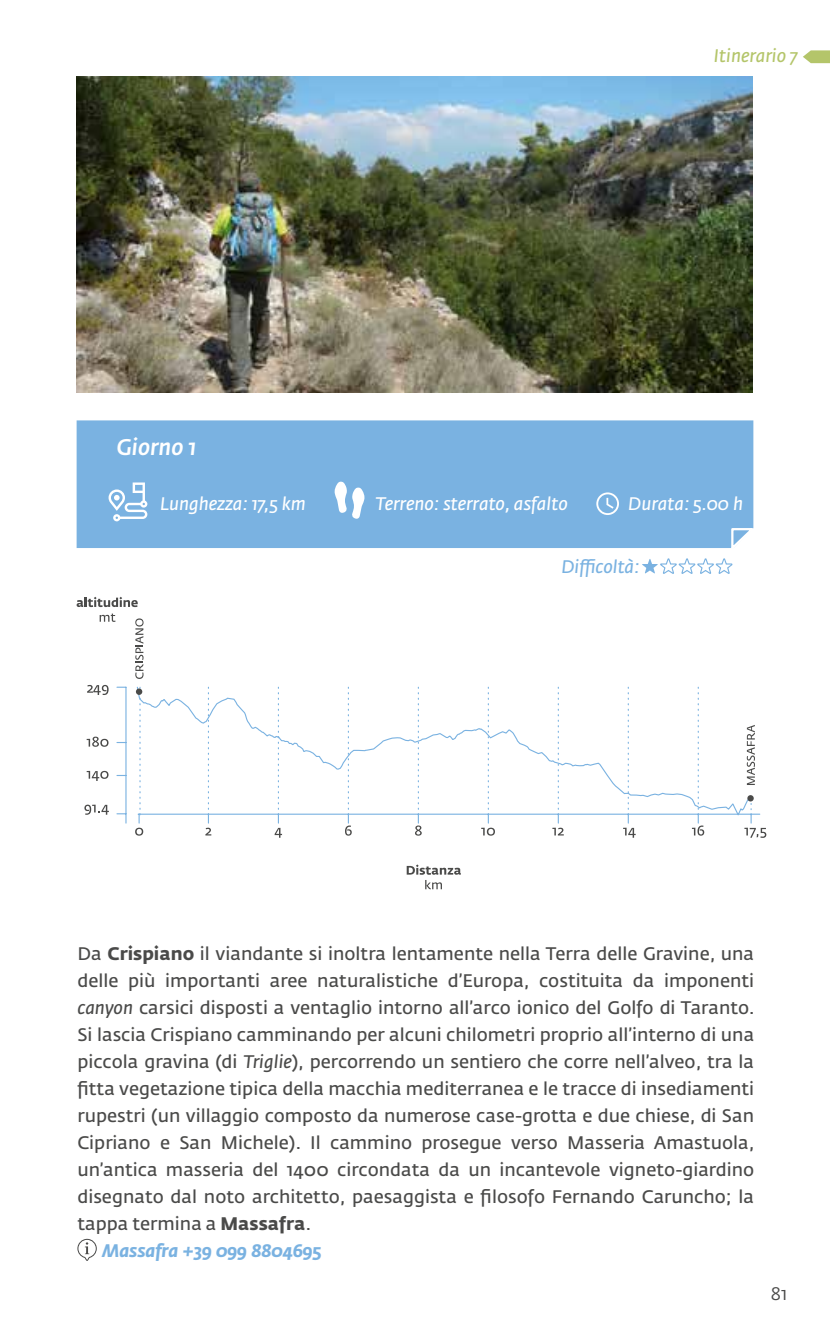
<style>
.page{position:relative;width:830px;height:1340px;background:#fff}
.page>*{position:absolute;margin:0;border:0;box-sizing:border-box;transform-origin:0 0}
.t1{font:italic 500 22.5px "Fedra Sans Std";color:#fff}
.t2{font:18px "Fedra Sans Std";color:#4a4a49}
.t3{font:italic 18px "Fedra Sans Std";color:#fff}
.t4{font:italic 700 18px "Fedra Sans Std";color:#7ab2e1}
.t5{font:italic 18px "Fedra Sans Std";color:#b4c56a}
.t6{font:italic 18px "Fedra Sans Std";color:#7ab2e1}
.t7{font:18px "Fedra Sans Std";color:#4a4a49}
.s1{font-weight:700}
.s2{font-style:italic}
</style>
<div class="page">
<svg style="left:803px;top:50px;width:26px;height:13px"></svg>
<div style="left:77px;top:420px;width:676px;height:128px;background:#7ab2e1"></div>
<svg style="left:108px;top:482px;width:39px;height:39px"></svg>
<img style="left:77px;top:77px;width:675px;height:315px">
<svg style="left:77px;top:1238px;width:20px;height:22px"></svg>
<svg style="left:596px;top:492px;width:22px;height:23px"></svg>
<svg style="left:334px;top:481px;width:31px;height:38px"></svg>
<hr style="left:125px;top:687px;width:1px;height:136px;background:#7ab2e1">
<svg style="left:77px;top:596px;width:61px;height:11px"></svg>
<svg style="left:100px;top:613px;width:15px;height:9px"></svg>
<svg style="left:425px;top:880px;width:17px;height:9px"></svg>
<svg style="left:406px;top:864px;width:54px;height:10px"></svg>
<svg style="left:135px;top:691px;width:8px;height:144px"></svg>
<svg style="left:84px;top:804px;width:25px;height:10px"></svg>
<svg style="left:87px;top:771px;width:21px;height:10px"></svg>
<svg style="left:87px;top:736px;width:21px;height:10px"></svg>
<svg style="left:87px;top:685px;width:21px;height:10px"></svg>
<svg style="left:205px;top:817px;width:6px;height:18px"></svg>
<svg style="left:274px;top:817px;width:8px;height:20px"></svg>
<svg style="left:345px;top:817px;width:6px;height:18px"></svg>
<svg style="left:415px;top:817px;width:6px;height:18px"></svg>
<svg style="left:481px;top:817px;width:13px;height:18px"></svg>
<svg style="left:552px;top:817px;width:11px;height:18px"></svg>
<svg style="left:623px;top:817px;width:12px;height:20px"></svg>
<svg style="left:691px;top:817px;width:13px;height:18px"></svg>
<svg style="left:136px;top:686px;width:608px;height:131px"></svg>
<svg style="left:135px;top:618px;width:8px;height:61px"></svg>
<div style="left:136px;top:688px;width:6px;height:7px;background:#4a4a49;border-radius:50%"></div>
<svg style="left:746px;top:725px;width:8px;height:60px"></svg>
<svg style="left:744px;top:795px;width:22px;height:43px"></svg>
<svg style="left:641px;top:527px;width:113px;height:47px"></svg>
<p class="t5" style="left:713px;top:44px;width:85px">Itinerario 7</p>
<p class="t1" style="left:117px;top:433px;width:81px">Giorno 1</p>
<p class="t3" style="left:160px;top:492px;width:147px">Lunghezza: 17,5 km</p>
<p class="t3" style="left:375px;top:492px;width:194px">Terreno: sterrato, asfalto</p>
<p class="t3" style="left:628px;top:492px;width:116px">Durata: 5.00 h</p>
<p class="t6" style="left:561px;top:555px;width:79px">Difficoltà:</p>
<p class="t2" style="left:77px;top:942px;width:678px">Da <span class="s1">Crispiano</span> il viandante si inoltra lentamente nella Terra delle Gravine, una</p>
<p class="t2" style="left:77px;top:969px;width:678px">delle più importanti aree naturalistiche d’Europa, costituita da imponenti</p>
<p class="t2" style="left:77px;top:996px;width:678px"><span class="s2">canyon</span> carsici disposti a ventaglio intorno all’arco ionico del Golfo di Taranto.</p>
<p class="t2" style="left:77px;top:1023px;width:678px">Si lascia Crispiano camminando per alcuni chilometri proprio all’interno di una</p>
<p class="t2" style="left:77px;top:1050px;width:678px">piccola gravina (di <span class="s2">Triglie</span>), percorrendo un sentiero che corre nell’alveo, tra la</p>
<p class="t2" style="left:77px;top:1077px;width:678px">fitta vegetazione tipica della macchia mediterranea e le tracce di insediamenti</p>
<p class="t2" style="left:77px;top:1104px;width:678px">rupestri (un villaggio composto da numerose case-grotta e due chiese, di San</p>
<p class="t2" style="left:77px;top:1131px;width:678px">Cipriano e San Michele). Il cammino prosegue verso Masseria Amastuola,</p>
<p class="t2" style="left:77px;top:1158px;width:678px">un’antica masseria del 1400 circondata da un incantevole vigneto-giardino</p>
<p class="t2" style="left:77px;top:1185px;width:678px">disegnato dal noto architetto, paesaggista e filosofo Fernando Caruncho; la</p>
<p class="t2" style="left:77px;top:1212px;width:235px">tappa termina a <span class="s1">Massafra</span>.</p>
<p class="t4" style="left:103px;top:1239px;width:220px">Massafra +39 099 8804695</p>
<p class="t7" style="left:770px;top:1282px;width:18px">81</p>
</div>
